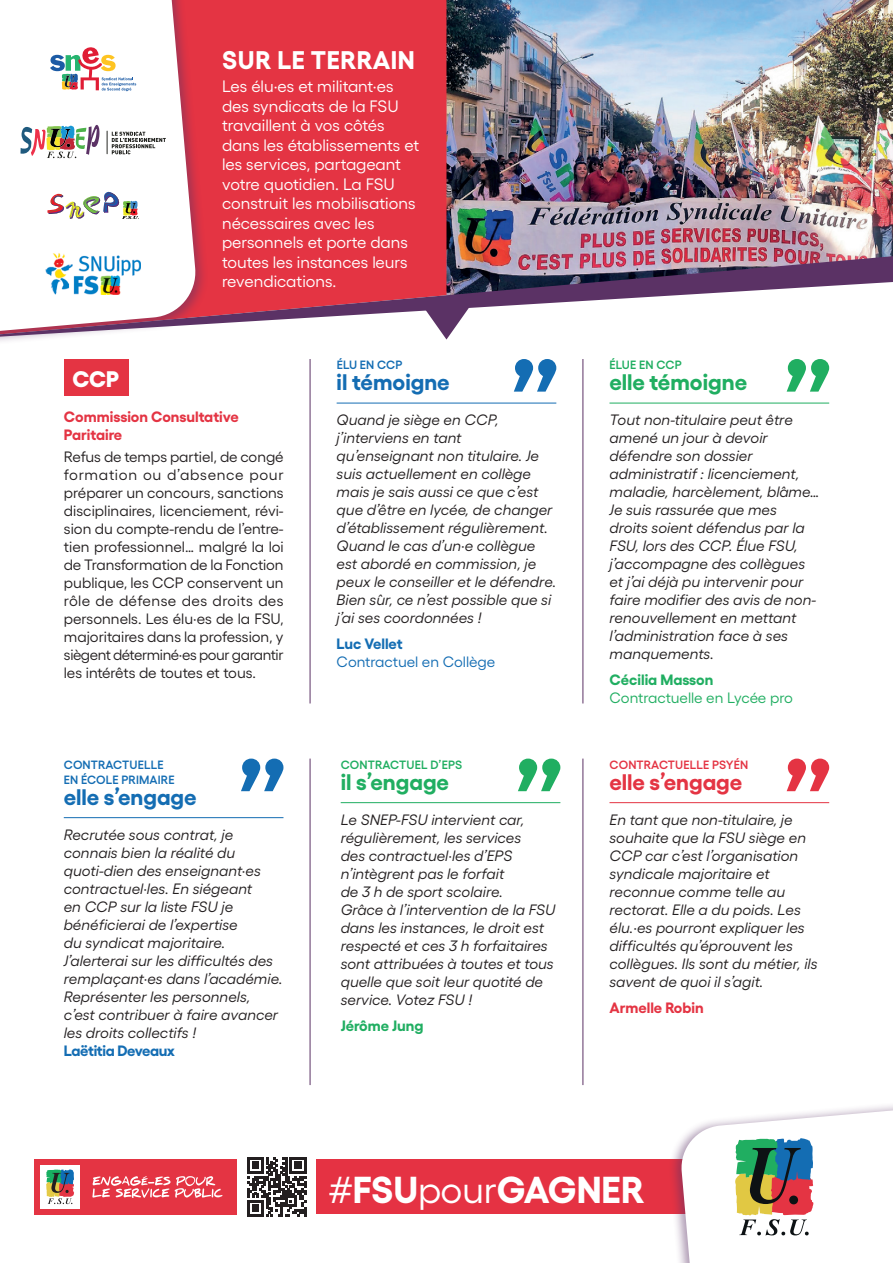
<style>
.page{position:relative;width:893px;height:1263px;background:#fff}
.page>*{position:absolute;margin:0;border:0;box-sizing:border-box;transform-origin:0 0}
.t1{font:700 37.5px "Gellix";color:#fff}
.t2{font:700 25.5px "Gellix";letter-spacing:.02em;color:#fff}
.t3{font:700 22.5px "Gellix";color:#146db3}
.t4{font:700 22.5px "Gellix";color:#20ae61}
.t5{font:700 22.5px "Gellix";color:#e43443}
.t6{font:800 22.5px "Gellix";color:#fff}
.t7{font:16.5px/19.5px "Gellix";color:#fff}
.t8{font:italic 15px/18px "Gellix";color:#231f20}
.t9{font:15px/18px "Gellix";letter-spacing:-.025em;color:#231f20;text-align:justify}
.t10{font:700 15px/18px "Gellix";color:#e43443}
.t11{font:700 15px "Gellix";letter-spacing:-.02em;color:#146db3}
.t12{font:700 15px "Gellix";color:#20ae61}
.t13{font:15px "Gellix";letter-spacing:-.005em;color:#20ae61}
.t14{font:15px "Gellix";color:#146db3}
.t15{font:600 12px/15px "Gellix";letter-spacing:.01em;color:#146db3}
.t16{font:600 12px "Gellix";letter-spacing:.01em;color:#20ae61}
.t17{font:600 12px "Gellix";letter-spacing:.01em;color:#e43443}
.s1{font-weight:400}
</style>
<div class="page">
<div style="left:209px;top:0;width:237px;height:256px;background:#e43443"></div>
<img style="left:446px;top:0;width:447px;height:256px">
<svg style="left:209px;top:256px;width:684px;height:68px"></svg>
<svg style="left:418px;top:299px;width:57px;height:40px"></svg>
<div style="left:0;top:0;width:209px;height:348px;background:#5b3265;opacity:.5"></div>
<svg style="left:0;top:0;width:197px;height:334px"></svg>
<div style="left:316px;top:1159px;width:382px;height:55px;background:#e53243"></div>
<div style="left:34px;top:1159px;width:204px;height:55px;background:#e43443"></div>
<div style="left:40px;top:1165px;width:40px;height:43px;background:#fff"></div>
<svg style="left:46px;top:1169px;width:28px;height:35px"></svg>
<svg style="left:92px;top:1176px;width:131px;height:22px"></svg>
<svg style="left:247px;top:1157px;width:59px;height:59px"></svg>
<div style="left:668px;top:1100px;width:225px;height:163px;background:#5b3265;opacity:.5"></div>
<svg style="left:680px;top:1108px;width:213px;height:155px"></svg>
<hr style="left:310px;top:359px;width:1px;height:344px;background:#5b3265">
<hr style="left:310px;top:758px;width:1px;height:327px;background:#5b3265">
<hr style="left:582px;top:359px;width:1px;height:344px;background:#5b3265">
<hr style="left:582px;top:758px;width:1px;height:327px;background:#5b3265">
<hr style="left:609px;top:802px;width:220px;height:1px;background:#e43443">
<hr style="left:337px;top:403px;width:219px;height:1px;background:#146db3">
<hr style="left:609px;top:403px;width:220px;height:1px;background:#20ae61">
<svg style="left:787px;top:758px;width:42px;height:33px"></svg>
<svg style="left:514px;top:359px;width:42px;height:33px"></svg>
<svg style="left:787px;top:359px;width:42px;height:33px"></svg>
<hr style="left:64px;top:817px;width:219px;height:1px;background:#146db3">
<svg style="left:241px;top:758px;width:42px;height:33px"></svg>
<hr style="left:341px;top:802px;width:219px;height:1px;background:#20ae61">
<svg style="left:518px;top:758px;width:42px;height:33px"></svg>
<div style="left:64px;top:359px;width:64px;height:36px;background:#e43443"></div>
<svg style="left:47px;top:191px;width:92px;height:28px"></svg>
<svg style="left:107px;top:131px;width:59px;height:23px"></svg>
<svg style="left:20px;top:125px;width:80px;height:33px"></svg>
<img style="left:46px;top:253px;width:95px;height:42px">
<svg style="left:50px;top:47px;width:86px;height:44px"></svg>
<h2 class="t2" style="left:222px;top:39px;width:194px">SUR LE TERRAIN</h2>
<p class="t7" style="left:222px;top:75px;width:199px">Les élu·es et militant·es des syndicats de la FSU travaillent à vos côtés dans les établissements et les services, partageant votre quotidien. La FSU construit les mobilisations nécessaires avec les personnels et porte dans toutes les instances leurs revendications.</p>
<h3 class="t6" style="left:72px;top:360px;width:48px">CCP</h3>
<p class="t10" style="left:64px;top:406px;width:176px">Commission Consultative<br>Paritaire</p>
<p class="t9" style="left:64px;top:446px;width:221px">Refus de temps partiel, de congé formation ou d’absence pour préparer un concours, sanctions disciplinaires, licenciement, révi&shy;sion du compte-rendu de l’entre&shy;tien professionnel… malgré la loi de Transformation de la Fonction publique, les CCP conservent un rôle de défense des droits des personnels. Les élu·es de la FSU, majoritaires dans la profession, y siègent déterminé·es pour garantir les intérêts de toutes et tous.</p>
<p class="t15" style="left:64px;top:755px;width:112px">CONTRACTUELLE<br>EN ÉCOLE PRIMAIRE</p>
<h3 class="t3" style="left:64px;top:778px;width:134px">elle s’engage</h3>
<p class="t8" style="left:64px;top:824px;width:220px">Recrutée sous contrat, je connais bien la réalité du quoti-dien des enseignant·es contractuel·les. En siégeant<br>en CCP sur la liste FSU je bénéficierai de l’expertise<br>du syndicat majoritaire.<br>J’alerterai sur les difficultés des remplaçant·es dans l’académie.<br>Représenter les personnels, c’est contribuer à faire avancer les droits collectifs !</p>
<p class="t11" style="left:64px;top:1038px;width:113px">Laëtitia Deveaux</p>
<p class="t15" style="left:337px;top:356px;width:67px">ÉLU EN CCP</p>
<h3 class="t3" style="left:337px;top:364px;width:115px">il témoigne</h3>
<p class="t8" style="left:337px;top:409px;width:221px">Quand je siège en CCP, j’interviens en tant qu’enseignant non titulaire. Je suis actuellement en collège mais je sais aussi ce que c’est que d’être en lycée, de changer d’établissement régulièrement.<br>Quand le cas d’un·e collègue est abordé en commission, je peux le conseiller et le défendre.<br>Bien sûr, ce n’est possible que si j’ai ses coordonnées !</p>
<p class="t11" style="left:337px;top:632px;width:67px">Luc Vellet</p>
<p class="t14" style="left:337px;top:651px;width:160px">Contractuel en Collège</p>
<p class="t16" style="left:341px;top:755px;width:123px">CONTRACTUEL D’EPS</p>
<h3 class="t4" style="left:341px;top:763px;width:110px">il s’engage</h3>
<p class="t8" style="left:341px;top:809px;width:216px">Le SNEP-FSU intervient car, régulièrement, les services<br>des contractuel·les d’EPS n’intègrent pas le forfait<br>de 3 h de sport scolaire.<br>Grâce à l’intervention de la FSU dans les instances, le droit est respecté et ces 3 h forfaitaires sont attribuées à toutes et tous quelle que soit leur quotité de service. Votez FSU !</p>
<p class="t12" style="left:341px;top:1014px;width:84px">Jérôme Jung</p>
<p class="t16" style="left:610px;top:355px;width:74px">ÉLUE EN CCP</p>
<h3 class="t4" style="left:609px;top:364px;width:139px">elle témoigne</h3>
<p class="t8" style="left:609px;top:409px;width:211px">Tout non-titulaire peut être amené un jour à devoir défendre son dossier administratif : licenciement, maladie, harcèlement, blâme…<br>Je suis rassurée que mes<br>droits soient défendus par la<br>FSU, lors des CCP. Élue FSU, j’accompagne des collègues et j’ai déjà pu intervenir pour faire modifier des avis de non&shy;renouvellement en mettant l’administration face à ses manquements.</p>
<p class="t12" style="left:609px;top:668px;width:105px">Cécilia Masson</p>
<p class="t13" style="left:609px;top:687px;width:185px">Contractuelle en Lycée pro</p>
<p class="t17" style="left:610px;top:755px;width:140px">CONTRACTUELLE PSYÉN</p>
<h3 class="t5" style="left:609px;top:763px;width:134px">elle s’engage</h3>
<p class="t8" style="left:609px;top:809px;width:210px">En tant que non-titulaire, je souhaite que la FSU siège en<br>CCP car c’est l’organisation syndicale majoritaire et reconnue comme telle au rectorat. Elle a du poids. Les élu.·es pourront expliquer les difficultés qu’éprouvent les collègues. Ils sont du métier, ils savent de quoi il s’agit.</p>
<p class="t10" style="left:609px;top:997px;width:96px">Armelle Robin</p>
<h1 class="t1" style="left:329px;top:1159px;width:318px"><span class="s1">#</span>FSU<span class="s1">pour</span>GAGNER</h1>
</div>
